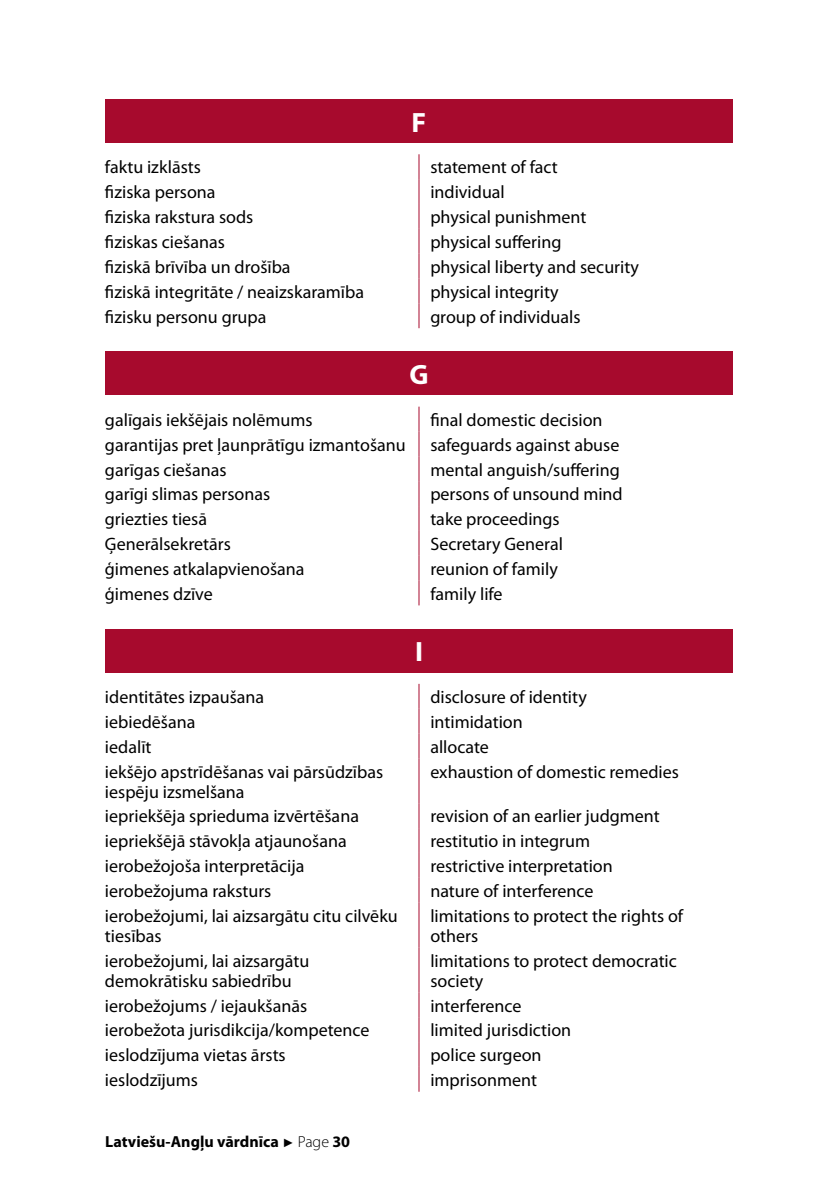
<style>
.page{position:relative;width:840px;height:1191px;background:#fff}
.page>*{position:absolute;margin:0;border:0;box-sizing:border-box;transform-origin:0 0}
.t1{font:700 28px "Myriad Pro";color:#fff}
.t2{font:18px/20px "Myriad Pro";color:#000}
.t3{font:700 16px "Myriad Pro";color:#000}
.s1{font-family:"Arial";font-weight:400;font-size:12px}
.s2{font-weight:300}
</style>
<div class="page">
<div style="left:105px;top:99px;width:627px;height:44px;background:#a70a2d"></div>
<svg style="left:418px;top:154px;width:1px;height:174px"></svg>
<div style="left:105px;top:351px;width:627px;height:44px;background:#a70a2d"></div>
<svg style="left:418px;top:406px;width:1px;height:199px"></svg>
<div style="left:105px;top:629px;width:627px;height:43px;background:#a70a2d"></div>
<svg style="left:418px;top:684px;width:1px;height:74px"></svg>
<hr style="left:418px;top:758px;width:1px;height:45px;background:#a70a2d">
<svg style="left:418px;top:803px;width:1px;height:99px"></svg>
<hr style="left:418px;top:902px;width:1px;height:45px;background:#a70a2d">
<hr style="left:418px;top:947px;width:1px;height:45px;background:#a70a2d">
<svg style="left:418px;top:992px;width:1px;height:99px"></svg>
<h1 class="t1" style="left:411px;top:104px;width:16px">F</h1>
<p class="t2" style="left:105px;top:157px;width:97px">faktu izklāsts</p>
<p class="t2" style="left:430px;top:157px;width:129px">statement of fact</p>
<p class="t2" style="left:105px;top:182px;width:112px">fiziska persona</p>
<p class="t2" style="left:430px;top:182px;width:76px">individual</p>
<p class="t2" style="left:105px;top:207px;width:150px">fiziska rakstura sods</p>
<p class="t2" style="left:430px;top:207px;width:157px">physical punishment</p>
<p class="t2" style="left:105px;top:232px;width:121px">fiziskas ciešanas</p>
<p class="t2" style="left:430px;top:232px;width:133px">physical suffering</p>
<p class="t2" style="left:105px;top:256px;width:187px">fiziskā brīvība un drošība</p>
<p class="t2" style="left:430px;top:256px;width:210px">physical liberty and security</p>
<p class="t2" style="left:105px;top:281px;width:260px">fiziskā integritāte / neaizskaramība</p>
<p class="t2" style="left:430px;top:281px;width:130px">physical integrity</p>
<p class="t2" style="left:105px;top:306px;width:163px">fizisku personu grupa</p>
<p class="t2" style="left:430px;top:306px;width:152px">group of individuals</p>
<h1 class="t1" style="left:409px;top:356px;width:21px">G</h1>
<p class="t2" style="left:105px;top:409px;width:209px">galīgais iekšējais nolēmums</p>
<p class="t2" style="left:430px;top:409px;width:174px">final domestic decision</p>
<p class="t2" style="left:105px;top:434px;width:302px">garantijas pret ļaunprātīgu izmantošanu</p>
<p class="t2" style="left:430px;top:434px;width:190px">safeguards against abuse</p>
<p class="t2" style="left:105px;top:459px;width:123px">garīgas ciešanas</p>
<p class="t2" style="left:430px;top:459px;width:191px">mental anguish/suffering</p>
<p class="t2" style="left:105px;top:484px;width:167px">garīgi slimas personas</p>
<p class="t2" style="left:430px;top:484px;width:194px">persons of unsound mind</p>
<p class="t2" style="left:105px;top:509px;width:103px">griezties tiesā</p>
<p class="t2" style="left:430px;top:509px;width:131px">take proceedings</p>
<p class="t2" style="left:105px;top:534px;width:127px">Ģenerālsekretārs</p>
<p class="t2" style="left:430px;top:534px;width:134px">Secretary General</p>
<p class="t2" style="left:105px;top:558px;width:201px">ģimenes atkalapvienošana</p>
<p class="t2" style="left:430px;top:558px;width:129px">reunion of family</p>
<p class="t2" style="left:105px;top:583px;width:109px">ģimenes dzīve</p>
<p class="t2" style="left:430px;top:583px;width:74px">family life</p>
<h1 class="t1" style="left:415px;top:633px;width:9px">I</h1>
<p class="t2" style="left:105px;top:686px;width:161px">identitātes izpaušana</p>
<p class="t2" style="left:430px;top:686px;width:158px">disclosure of identity</p>
<p class="t2" style="left:105px;top:711px;width:92px">iebiedēšana</p>
<p class="t2" style="left:430px;top:711px;width:94px">intimidation</p>
<p class="t2" style="left:105px;top:736px;width:48px">iedalīt</p>
<p class="t2" style="left:430px;top:736px;width:60px">allocate</p>
<p class="t2" style="left:105px;top:761px;width:279px">iekšējo apstrīdēšanas vai pārsūdzības iespēju izsmelšana</p>
<p class="t2" style="left:430px;top:761px;width:250px">exhaustion of domestic remedies</p>
<p class="t2" style="left:105px;top:806px;width:255px">iepriekšēja sprieduma izvērtēšana</p>
<p class="t2" style="left:430px;top:806px;width:231px">revision of an earlier judgment</p>
<p class="t2" style="left:105px;top:831px;width:243px">iepriekšējā stāvokļa atjaunošana</p>
<p class="t2" style="left:430px;top:831px;width:161px">restitutio in integrum</p>
<p class="t2" style="left:105px;top:855px;width:201px">ierobežojoša interpretācija</p>
<p class="t2" style="left:430px;top:855px;width:184px">restrictive interpretation</p>
<p class="t2" style="left:105px;top:880px;width:168px">ierobežojuma raksturs</p>
<p class="t2" style="left:430px;top:880px;width:165px">nature of interference</p>
<p class="t2" style="left:105px;top:905px;width:294px">ierobežojumi, lai aizsargātu citu cilvēku tiesības</p>
<p class="t2" style="left:430px;top:905px;width:254px">limitations to protect the rights of others</p>
<p class="t2" style="left:105px;top:950px;width:206px">ierobežojumi, lai aizsargātu demokrātisku sabiedrību</p>
<p class="t2" style="left:430px;top:950px;width:248px">limitations to protect democratic society</p>
<p class="t2" style="left:105px;top:995px;width:204px">ierobežojums / iejaukšanās</p>
<p class="t2" style="left:430px;top:995px;width:93px">interference</p>
<p class="t2" style="left:105px;top:1020px;width:266px">ierobežota jurisdikcija/kompetence</p>
<p class="t2" style="left:430px;top:1020px;width:142px">limited jurisdiction</p>
<p class="t2" style="left:105px;top:1045px;width:182px">ieslodzījuma vietas ārsts</p>
<p class="t2" style="left:430px;top:1045px;width:113px">police surgeon</p>
<p class="t2" style="left:105px;top:1069px;width:94px">ieslodzījums</p>
<p class="t2" style="left:430px;top:1069px;width:108px">imprisonment</p>
<p class="t3" style="left:105px;top:1131px;width:246px">Latviešu-Angļu vārdnīca <span class="s1">►</span> <span class="s2">Page</span> 30</p>
</div>
